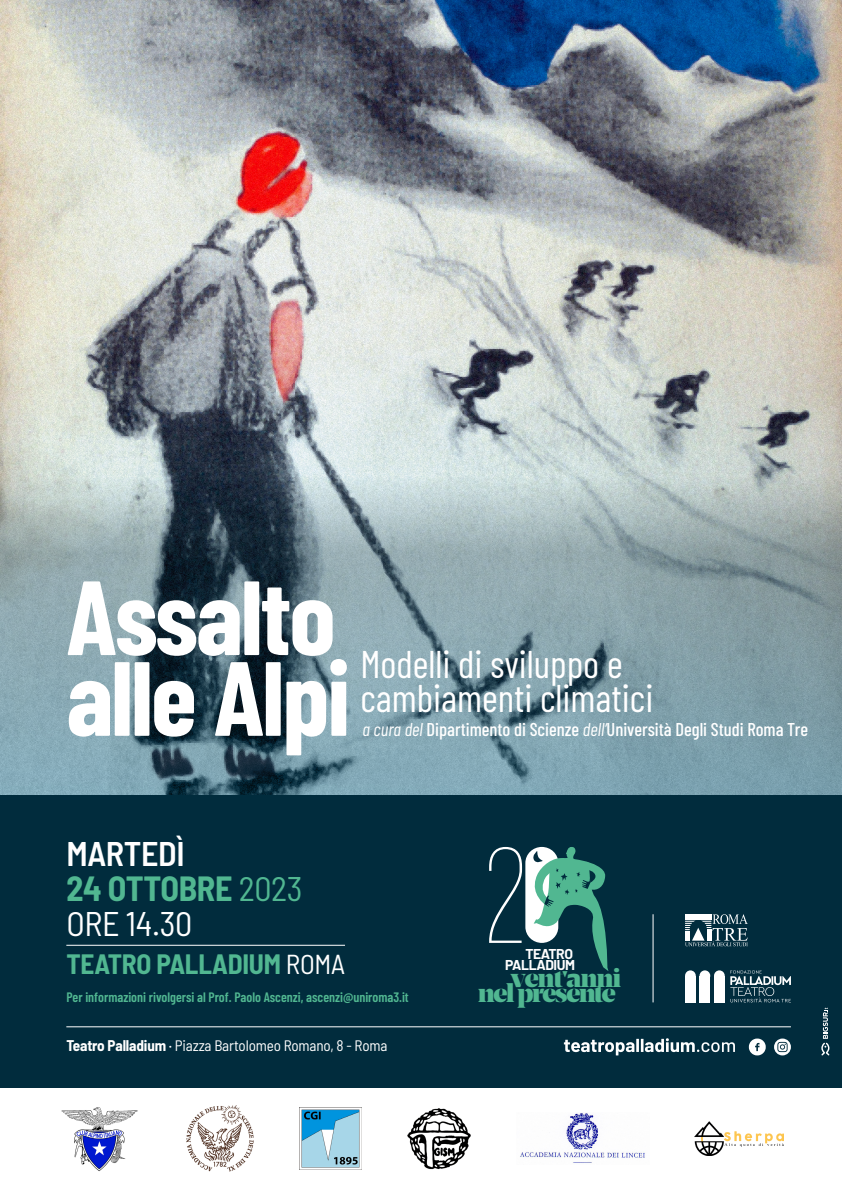
<style>
.page{position:relative;width:842px;height:1191px;background:#fff}
.page>*{position:absolute;margin:0;border:0;box-sizing:border-box;transform-origin:0 0}
.t1{font:700 105.2px/80.7px "Barlow Condensed";letter-spacing:-.02em;color:#fff}
.t2{font:38.6px/34.7px "Barlow Condensed";color:#fff}
.t3{font:700 semi-condensed 34.1px/34.8px "Barlow";letter-spacing:-.01em;color:#51b791}
.t4{font:700 semi-condensed 27.3px "Barlow";letter-spacing:-.01em;color:#51b791}
.t5{font:26.2px "Breve Display Stencil";letter-spacing:-.05em;color:#51b791}
.t6{font:26.2px "Breve Display Stencil";letter-spacing:-.03em;color:#51b791}
.t7{font:500 18.5px "Barlow Condensed";color:#fff}
.t8{font:semi-condensed 15.1px "Barlow";letter-spacing:-.01em;color:#fff}
.t9{font:700 13.9px "Barlow";letter-spacing:-.03em;color:#fff}
.t10{font:600 13.6px "Barlow Condensed";color:#51b791}
.s1{font-weight:400;font-style:italic}
.s2{font-weight:600;color:#fff}
.s3{font-weight:400}
.s4{font-weight:400;color:#fff}
.s5{font-weight:700}
.s6{font-weight:500}
</style>
<div class="page">
<img style="left:0;top:0;width:842px;height:794px">
<div style="left:0;top:794px;width:842px;height:293px;background:#012c3d"></div>
<svg style="left:774px;top:1038px;width:17px;height:17px"></svg>
<svg style="left:749px;top:1038px;width:17px;height:17px"></svg>
<svg style="left:564px;top:1038px;width:171px;height:17px"></svg>
<svg style="left:821px;top:1007px;width:8px;height:48px"></svg>
<hr style="left:66px;top:1026px;width:725px;height:1px;background:#fff">
<svg style="left:685px;top:914px;width:63px;height:32px"></svg>
<svg style="left:730px;top:970px;width:61px;height:32px"></svg>
<div style="left:714px;top:970px;width:11px;height:11px;background:#fff;border-radius:50%"></div>
<div style="left:714px;top:975px;width:11px;height:16px;background:#fff"></div>
<div style="left:714px;top:991px;width:11px;height:11px;background:#fff"></div>
<svg style="left:699px;top:970px;width:11px;height:11px"></svg>
<div style="left:699px;top:975px;width:11px;height:16px;background:#fff"></div>
<div style="left:699px;top:991px;width:11px;height:11px;background:#fff"></div>
<div style="left:685px;top:970px;width:11px;height:11px;background:#fff;border-radius:50%"></div>
<div style="left:685px;top:975px;width:11px;height:16px;background:#fff"></div>
<div style="left:685px;top:991px;width:11px;height:11px;background:#fff"></div>
<svg style="left:489px;top:847px;width:119px;height:124px"></svg>
<hr style="left:653px;top:914px;width:1px;height:88px;background:#fff">
<hr style="left:66px;top:945px;width:279px;height:1px;background:#fff">
<img style="left:61px;top:1107px;width:77px;height:65px">
<img style="left:186px;top:1105px;width:68px;height:66px">
<img style="left:299px;top:1107px;width:63px;height:62px">
<img style="left:407px;top:1108px;width:64px;height:62px">
<img style="left:694px;top:1121px;width:89px;height:34px">
<img style="left:520px;top:1113px;width:125px;height:50px">
<h1 class="t1" style="left:66px;top:571px;width:285px">Assalto alle Alpi</h1>
<h2 class="t2" style="left:360px;top:643px;width:294px">Modelli di sviluppo e cambiamenti climatici</h2>
<h3 class="t7" style="left:362px;top:716px;width:447px"><span class="s1">a cura del</span> Dipartimento di Scienze <span class="s1">dell’</span>Università Degli Studi Roma Tre</h3>
<h3 class="t3" style="left:66px;top:834px;width:238px"><span class="s2">MARTEDÌ<br></span>24 OTTOBRE <span class="s3">2023<br></span><span class="s4">ORE 14.30</span></h3>
<h3 class="t4" style="left:66px;top:944px;width:280px">TEATRO PALLADIUM <span class="s4">ROMA</span></h3>
<p class="t10" style="left:66px;top:987px;width:344px">Per informazioni rivolgersi al Prof. Paolo Ascenzi, ascenzi@uniroma3.it</p>
<p class="t8" style="left:66px;top:1034px;width:323px"><span class="s5">Teatro Palladium</span> <span class="s6">·</span> Piazza Bartolomeo Romano, 8 - Roma</p>
<p class="t9" style="left:525px;top:943px;width:49px">TEATRO</p>
<h3 class="t5" style="left:478px;top:977px;width:139px">nel presente</h3>
<p class="t9" style="left:505px;top:954px;width:72px">PALLADIUM</p>
<h3 class="t6" style="left:511px;top:962px;width:112px">vent'anni</h3>
</div>
